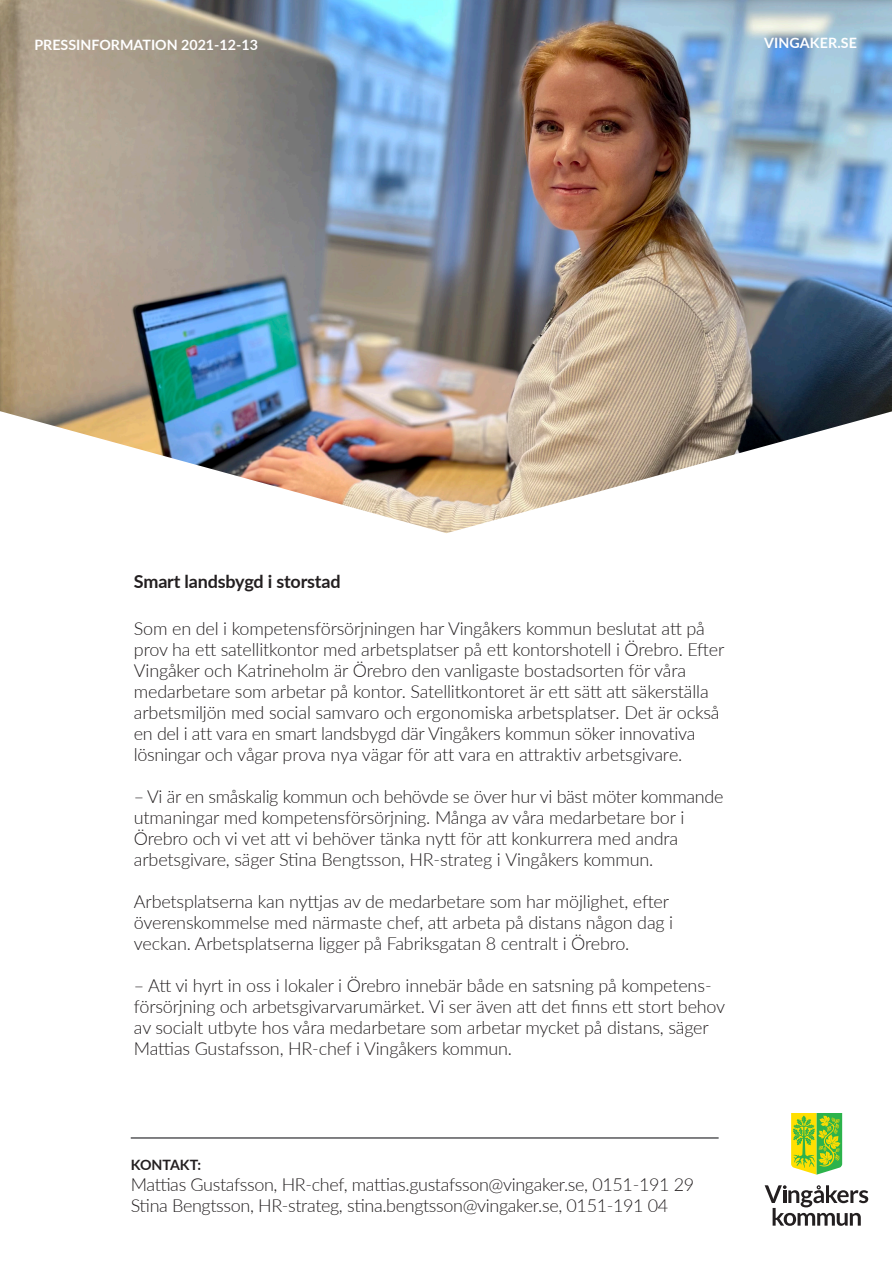
<style>
.page{position:relative;width:893px;height:1263px;background:#fff}
.page>*{position:absolute;margin:0;border:0;box-sizing:border-box;transform-origin:0 0}
.Ingress{font:300 18px/21px "Lato";letter-spacing:-.01em;color:#231f20}
.Ingress-2{font:700 18px "Lato";letter-spacing:-.01em;color:#231f20}
.Avsändare_-_rubrik{font:700 14.25px "Lato";color:#fff}
.Webbadress{font:700 14.25px "Lato";letter-spacing:.01em;color:#fff}
.Avsändare_-_rubrik-2{font:700 14.25px "Lato";color:#231f20}
</style>
<div class="page">
<img style="left:0;top:0;width:891px;height:410px">
<img style="left:0;top:410px;width:892px;height:123px">
<svg style="left:791px;top:1113px;width:51px;height:62px;background:#9fcc35"></svg>
<svg style="left:765px;top:1185px;width:103px;height:41px"></svg>
<hr style="left:131px;top:1137px;width:588px;height:2px;background:#57585a">
<p class="Avsändare_-_rubrik" style="left:34px;top:34px;width:225px">PRESSINFORMATION 2021-12-13</p>
<p class="Webbadress" style="left:764px;top:32px;width:95px">VINGAKER.SE</p>
<p class="Ingress-2" style="left:134px;top:568px;width:208px">Smart landsbygd i storstad</p>
<p class="Ingress" style="left:134px;top:618px;width:592px">Som en del i kompetensförsörjningen har Vingåkers kommun beslutat att på prov ha ett satellitkontor med arbetsplatser på ett kontorshotell i Örebro. Efter Vingåker och Katrineholm är Örebro den vanligaste bostadsorten för våra medarbetare som arbetar på kontor. Satellitkontoret är ett sätt att säkerställa arbetsmiljön med social samvaro och ergonomiska arbetsplatser. Det är också en del i att vara en smart landsbygd där Vingåkers kommun söker innovativa lösningar och vågar prova nya vägar för att vara en attraktiv arbetsgivare.</p>
<p class="Ingress" style="left:134px;top:786px;width:591px">– Vi är en småskalig kommun och behövde se över hur vi bäst möter kommande utmaningar med kompetensförsörjning. Många av våra medarbetare bor i Örebro och vi vet att vi behöver tänka nytt för att konkurrera med andra arbetsgivare, säger Stina Bengtsson, HR-strateg i Vingåkers kommun.</p>
<p class="Ingress" style="left:134px;top:891px;width:541px">Arbetsplatserna kan nyttjas av de medarbetare som har möjlighet, efter överenskommelse med närmaste chef, att arbeta på distans någon dag i veckan. Arbetsplatserna ligger på Fabriksgatan 8 centralt i Örebro.</p>
<p class="Ingress" style="left:134px;top:975px;width:593px">– Att vi hyrt in oss i lokaler i Örebro innebär både en satsning på kompetens&shy;försörjning och arbetsgivarvarumärket. Vi ser även att det finns ett stort behov av socialt utbyte hos våra medarbetare som arbetar mycket på distans, säger Mattias Gustafsson, HR-chef i Vingåkers kommun.</p>
<p class="Avsändare_-_rubrik-2" style="left:131px;top:1154px;width:72px">KONTAKT:</p>
<p class="Ingress" style="left:131px;top:1173px;width:565px">Mattias Gustafsson, HR-chef, mattias.gustafsson@vingaker.se, 0151-191 29<br>Stina Bengtsson, HR-strateg, stina.bengtsson@vingaker.se, 0151-191 04</p>
</div>
